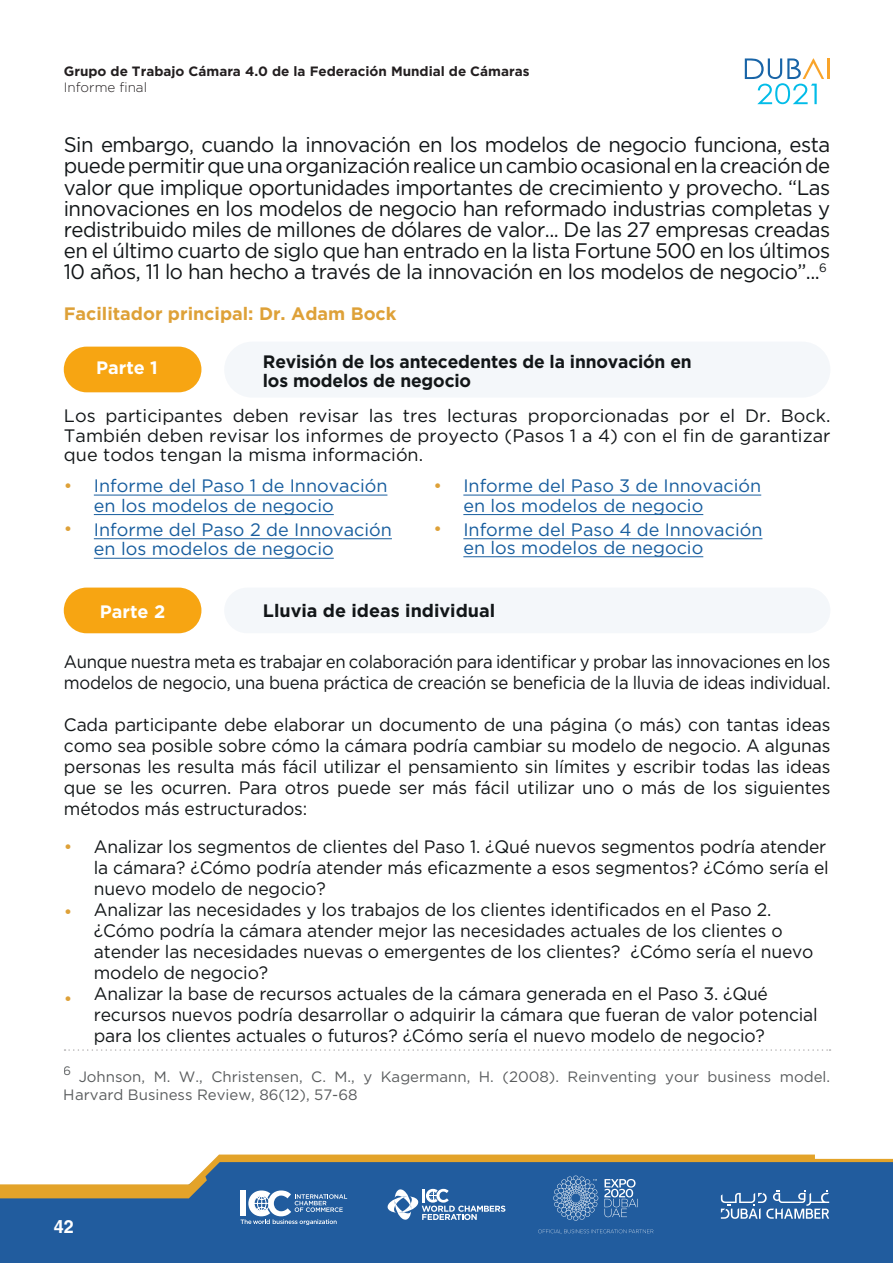
<style>
.page{position:relative;width:893px;height:1263px;background:#fff}
.page>*{position:absolute;margin:0;border:0;box-sizing:border-box;transform-origin:0 0}
.t1{font:21px/21px "Gotham Pro";letter-spacing:-.025em;color:#121618;text-align:justify}
.t2{font:18px/21px "Gotham Pro";letter-spacing:-.01em;color:#121618}
.t3{font:18px/19.5px "Gotham Pro";color:#175d9e}
.t4{font:18px/21px "Gotham Pro";letter-spacing:-.01em;color:#121618;scale:.93 1}
.t5{font:700 18px/19.5px "Gotham Pro";letter-spacing:-.01em;color:#121618}
.t6{font:700 18px "Gotham Pro";color:#dea138}
.t7{font:700 18px "Gotham Pro";color:#fff}
.t8{font:18px "Gotham Pro";color:#dea138}
.t9{font:700 18px "Helvetica";color:#fff}
.t10{font:15px/18px "Gotham Pro";color:#121618}
.t11{font:700 13.5px "Gotham Pro";color:#231f20}
.t12{font:300 13.5px "Gotham Pro";color:#231f20}
.t13{font:12.3px "Gotham Pro";color:#121618}
</style>
<div class="page">
<svg style="left:65px;top:1049px;width:765px;height:2px"></svg>
<div style="left:224px;top:342px;width:606px;height:56px;background:#f4f7fa;border-radius:28px"></div>
<div style="left:224px;top:588px;width:606px;height:45px;background:#f4f7fa;border-radius:23px"></div>
<div style="left:64px;top:347px;width:137px;height:45px;background:#f7a512;border-radius:23px"></div>
<div style="left:64px;top:588px;width:137px;height:45px;background:#f7a512;border-radius:23px"></div>
<hr style="left:94px;top:495px;width:293px;height:1px;background:#175d9e">
<hr style="left:94px;top:514px;width:240px;height:1px;background:#175d9e">
<hr style="left:463px;top:495px;width:298px;height:1px;background:#175d9e">
<hr style="left:463px;top:514px;width:240px;height:1px;background:#175d9e">
<hr style="left:94px;top:538px;width:298px;height:1px;background:#175d9e">
<hr style="left:94px;top:558px;width:240px;height:1px;background:#175d9e">
<hr style="left:463px;top:538px;width:299px;height:1px;background:#175d9e">
<hr style="left:463px;top:556px;width:240px;height:1px;background:#175d9e">
<div style="left:0;top:1233px;width:893px;height:30px;background:#215c9e"></div>
<svg style="left:0;top:1154px;width:893px;height:79px;background:#577c9f"></svg>
<hr style="left:827px;top:58px;width:2px;height:21px;background:#f9a42a">
<svg style="left:745px;top:58px;width:79px;height:46px"></svg>
<p class="t11" style="left:64px;top:63px;width:467px">Grupo de Trabajo Cámara 4.0 de la Federación Mundial de Cámaras</p>
<p class="t12" style="left:64px;top:80px;width:85px">Informe final</p>
<p class="t1" style="left:64px;top:135px;width:768px">Sin embargo, cuando la innovación en los modelos de negocio funciona, esta puede permitir que una organización realice un cambio ocasional en la creación de valor que implique oportunidades importantes de crecimiento y provecho. “Las innovaciones en los modelos de negocio han reformado industrias completas y redistribuido miles de millones de dólares de valor... De las 27 empresas creadas en el último cuarto de siglo que han entrado en la lista Fortune 500 en los últimos 10 años, 11 lo han hecho a través de la innovación en los modelos de negocio”...<sup>6</sup></p>
<p class="t6" style="left:64px;top:303px;width:334px">Facilitador principal: Dr. Adam Bock</p>
<p class="t7" style="left:96px;top:357px;width:63px">Parte 1</p>
<p class="t5" style="left:263px;top:351px;width:430px">Revisión de los antecedentes de la innovación en los modelos de negocio</p>
<p class="t2" style="left:64px;top:406px;width:768px;line-height:19.5px;text-align:justify">Los participantes deben revisar las tres lecturas proporcionadas por el Dr. Bock.<br>También deben revisar los informes de proyecto (Pasos 1 a 4) con el fin de garantizar que todos tengan la misma información.</p>
<p class="t8" style="left:64px;top:476px;width:10px">•</p>
<p class="t8" style="left:64px;top:519px;width:10px">•</p>
<p class="t3" style="left:94px;top:476px;width:295px">Informe del Paso 1 de Innovación en los modelos de negocio</p>
<p class="t3" style="left:463px;top:476px;width:299px">Informe del Paso 3 de Innovación en los modelos de negocio</p>
<p class="t3" style="left:94px;top:520px;width:300px">Informe del Paso 2 de Innovación en los modelos de negocio</p>
<p class="t3" style="left:463px;top:520px;width:301px;line-height:18px">Informe del Paso 4 de Innovación en los modelos de negocio</p>
<p class="t8" style="left:433px;top:476px;width:10px">•</p>
<p class="t8" style="left:433px;top:519px;width:10px">•</p>
<p class="t7" style="left:100px;top:601px;width:67px">Parte 2</p>
<p class="t5" style="left:263px;top:600px;width:234px">Lluvia de ideas individual</p>
<p class="t4" style="left:64px;top:651px;width:826px">Aunque nuestra meta es trabajar en colaboración para identificar y probar las innovaciones en los modelos de negocio, una buena práctica de creación se beneficia de la lluvia de ideas individual.</p>
<p class="t2" style="left:64px;top:714px;width:768px;text-align:justify">Cada participante debe elaborar un documento de una página (o más) con tantas ideas como sea posible sobre cómo la cámara podría cambiar su modelo de negocio. A algunas personas les resulta más fácil utilizar el pensamiento sin límites y escribir todas las ideas que se les ocurren. Para otros puede ser más fácil utilizar uno o más de los siguientes métodos más estructurados:</p>
<p class="t8" style="left:64px;top:837px;width:10px">•</p>
<p class="t8" style="left:64px;top:902px;width:10px">•</p>
<p class="t8" style="left:64px;top:988px;width:10px">•</p>
<p class="t2" style="left:94px;top:836px;width:736px">Analizar los segmentos de clientes del Paso 1. ¿Qué nuevos segmentos podría atender la cámara? ¿Cómo podría atender más eficazmente a esos segmentos? ¿Cómo sería el nuevo modelo de negocio?</p>
<p class="t2" style="left:94px;top:899px;width:721px">Analizar las necesidades y los trabajos de los clientes identificados en el Paso 2. ¿Cómo podría la cámara atender mejor las necesidades actuales de los clientes o atender las necesidades nuevas o emergentes de los clientes? ¿Cómo sería el nuevo modelo de negocio?</p>
<p class="t2" style="left:94px;top:983px;width:725px">Analizar la base de recursos actuales de la cámara generada en el Paso 3. ¿Qué recursos nuevos podría desarrollar o adquirir la cámara que fueran de valor potencial para los clientes actuales o futuros? ¿Cómo sería el nuevo modelo de negocio?</p>
<p class="t13" style="left:64px;top:1064px;width:9px">6</p>
<p class="t10" style="left:64px;top:1068px;width:768px;text-indent:15px">Johnson, M. W., Christensen, C. M., y Kagermann, H. (2008). Reinventing your business model.<br>Harvard Business Review, 86(12), 57-68</p>
<p class="t9" style="left:54px;top:1215px;width:22px">42</p>
</div>
